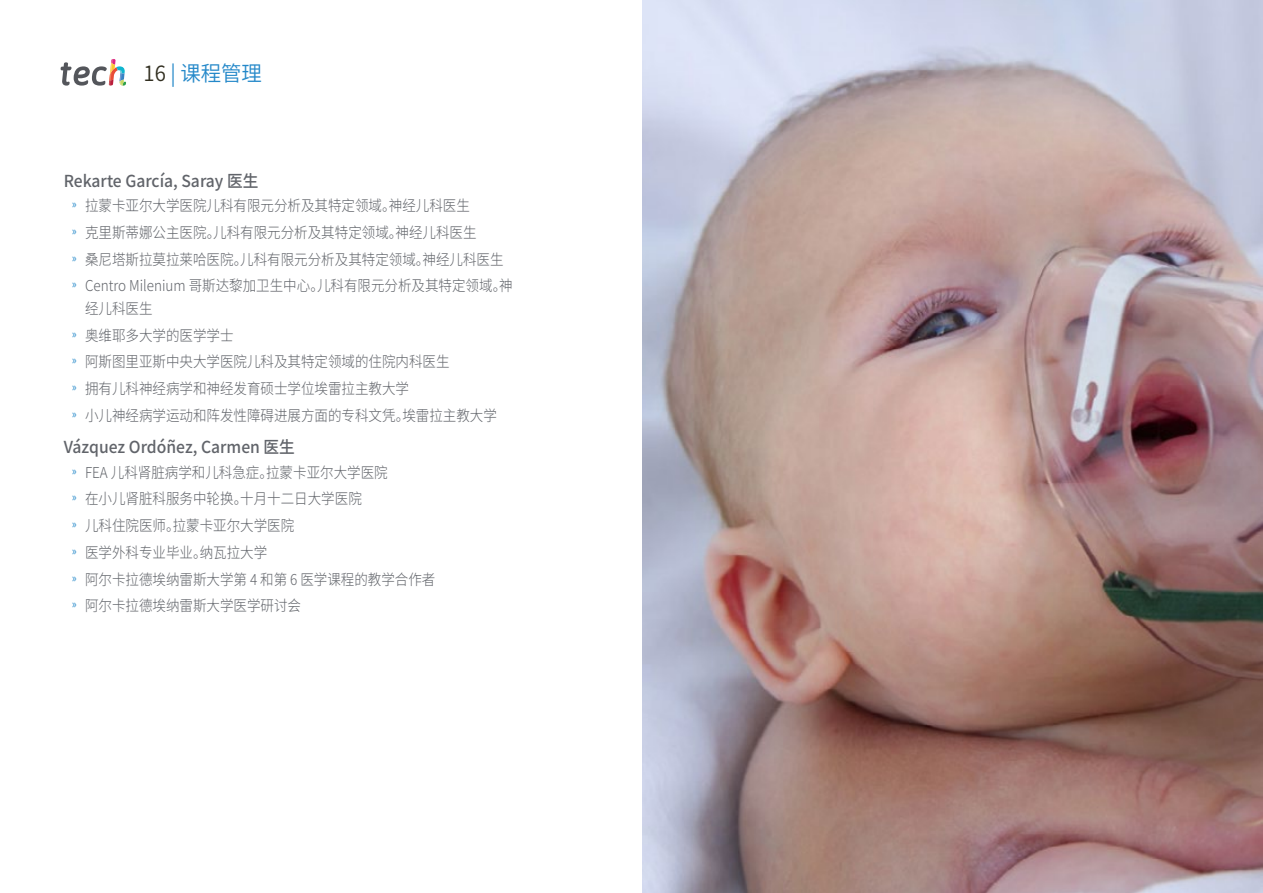
<style>
.page{position:relative;width:1263px;height:893px;background:#fff}
.page>*{position:absolute;margin:0;border:0;box-sizing:border-box;transform-origin:0 0}
.t1{font:21px "Source Han Sans CN";color:#2488c9}
.t2{font:500 16.5px "Source Han Sans CN";color:#61646a;scale:.95 1}
.t3{font:300 15px/26.7px "Source Han Sans CN";color:#61646a;scale:.9 1}
.s1{color:#312e20}
</style>
<div class="page">
<svg style="left:61px;top:59px;width:65px;height:27px"></svg>
<img style="left:642px;top:0;width:621px;height:893px">
<h1 class="t1" style="left:144px;top:61px;width:120px"><span class="s1">16</span> | 课程管理</h1>
<p class="t2" style="left:64px;top:171px;width:206px">Rekarte García, Saray 医生</p>
<p class="t3" style="left:72px;top:193px;width:491px"><sup>»</sup> 拉蒙卡亚尔大学医院儿科有限元分析及其特定领域。神经儿科医生<br><sup>»</sup> 克里斯蒂娜公主医院。儿科有限元分析及其特定领域。神经儿科医生<br><sup>»</sup> 桑尼塔斯拉莫拉莱哈医院。儿科有限元分析及其特定领域。神经儿科医生<br><sup>»</sup> Centro Milenium 哥斯达黎加卫生中心。儿科有限元分析及其特定领域。神</p>
<p class="t3" style="left:72px;top:295px;width:473px;text-indent:13px">经儿科医生<br><sup>»</sup> 奥维耶多大学的医学学士<br><sup>»</sup> 阿斯图里亚斯中央大学医院儿科及其特定领域的住院内科医生<br><sup>»</sup> 拥有儿科神经病学和神经发育硕士学位埃雷拉主教大学<br><sup>»</sup> 小儿神经病学运动和阵发性障碍进展方面的专科文凭。埃雷拉主教大学</p>
<p class="t2" style="left:64px;top:438px;width:245px">Vázquez Ordóñez, Carmen 医生</p>
<p class="t3" style="left:72px;top:459px;width:405px"><sup>»</sup> FEA 儿科肾脏病学和儿科急症。拉蒙卡亚尔大学医院<br><sup>»</sup> 在小儿肾脏科服务中轮换。十月十二日大学医院<br><sup>»</sup> 儿科住院医师。拉蒙卡亚尔大学医院<br><sup>»</sup> 医学外科专业毕业。纳瓦拉大学<br><sup>»</sup> 阿尔卡拉德埃纳雷斯大学第 4 和第 6 医学课程的教学合作者<sup>»</sup> 阿尔卡拉德埃纳雷斯大学医学研讨会</p>
</div>
